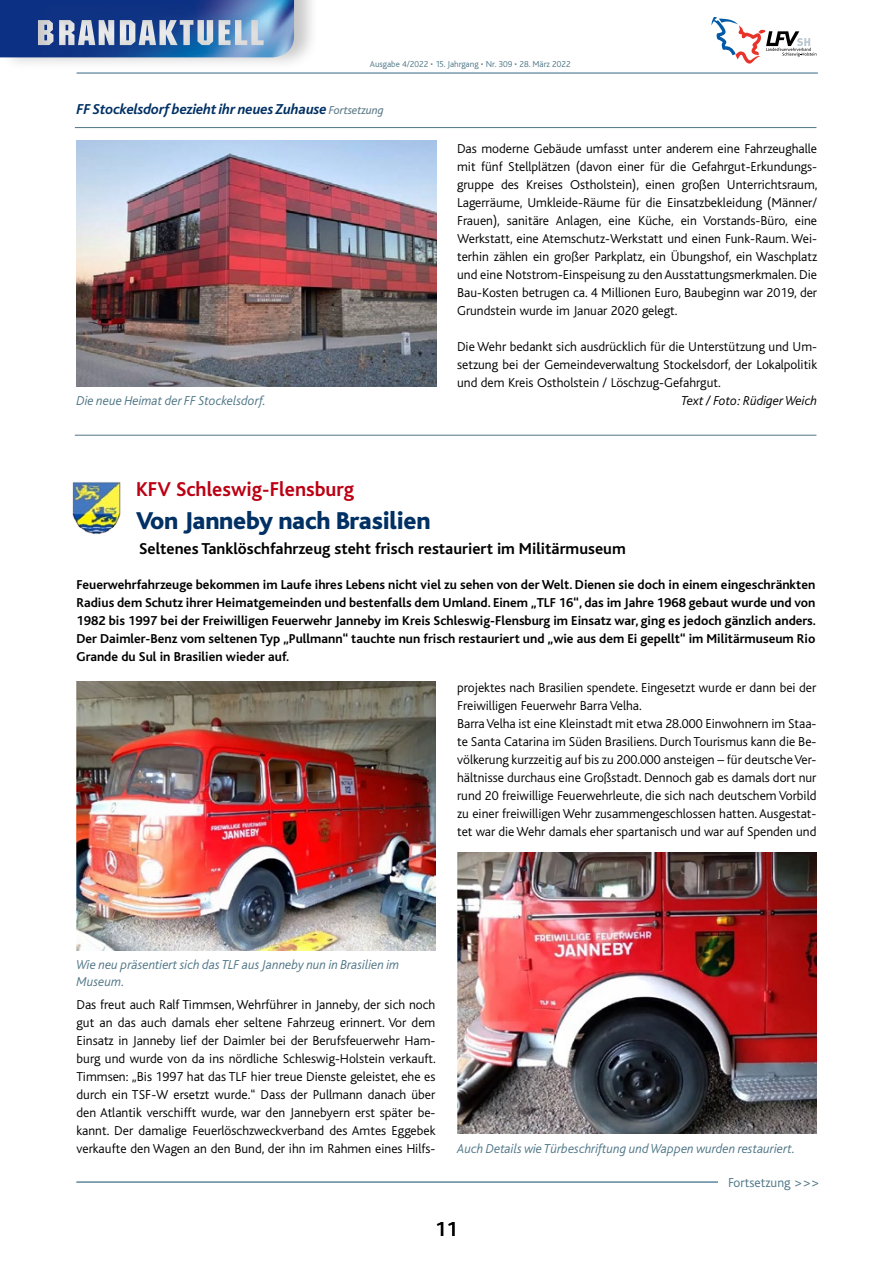
<style>
.page{position:relative;width:893px;height:1263px;background:#fff}
.page>*{position:absolute;margin:0;border:0;box-sizing:border-box;transform-origin:0 0}
.t1{font:800 25.5px "Bliss";letter-spacing:-.01em;color:#013064}
.t2{font:700 21px "Bliss";color:#bb0013}
.t3{font:500 21px "Bliss";color:#000}
.t4{font:700 16.5px "Bliss";color:#000}
.t5{font:italic 700 15px "Bliss";letter-spacing:-.01em;color:#013064}
.t6{font:300 13.5px/18px "Bliss";color:#000;text-align:justify}
.t7{font:700 13.5px/18px "Bliss";color:#000;text-align:justify}
.t8{font:italic 300 13.5px/16.5px "Bliss";color:#4f7686}
.t9{font:italic 300 13.5px "Bliss";color:#000}
.t10{font:300 13.5px "Bliss";color:#4f7686}
.t11{font:300 9px "Bliss";color:#4f7686}
.s1{font-weight:400;font-size:12px;color:#617d8a}
</style>
<div class="page">
<hr style="left:77px;top:1181px;width:741px;height:2px;background:#789bad">
<hr style="left:77px;top:72px;width:741px;height:2px;background:#789bad">
<svg style="left:711px;top:17px;width:105px;height:47px"></svg>
<div style="left:0;top:0;width:320px;height:71px;background:#000;opacity:.22"></div>
<img style="left:0;top:0;width:294px;height:57px">
<img style="left:77px;top:140px;width:359px;height:247px">
<hr style="left:75px;top:127px;width:741px;height:1px;background:#4f7686">
<hr style="left:75px;top:435px;width:741px;height:1px;background:#4f7686">
<img style="left:72px;top:482px;width:49px;height:52px">
<img style="left:77px;top:681px;width:358px;height:269px">
<div style="left:719px;top:1176px;width:100px;height:11px;background:#fff"></div>
<img style="left:457px;top:853px;width:359px;height:280px">
<p class="t11" style="left:370px;top:59px;width:202px">Ausgabe 4/2022 • 15. Jahrgang • Nr. 309 • 28. März 2022</p>
<p class="t5" style="left:77px;top:101px;width:309px">FF Stockelsdorf bezieht ihr neues Zuhause <span class="s1">Fortsetzung</span></p>
<p class="t6" style="left:457px;top:140px;width:362px">Das moderne Gebäude umfasst unter anderem eine Fahrzeughalle mit fünf Stellplätzen (davon einer für die Gefahrgut-Erkundungs&shy;gruppe des Kreises Ostholstein), einen großen Unterrichtsraum, Lagerräume, Umkleide-Räume für die Einsatzbekleidung (Männer/ Frauen), sanitäre Anlagen, eine Küche, ein Vorstands-Büro, eine Werkstatt, eine Atemschutz-Werkstatt und einen Funk-Raum. Wei&shy;terhin zählen ein großer Parkplatz, ein Übungshof, ein Waschplatz und eine Notstrom-Einspeisung zu den Ausstattungsmerkmalen. Die Bau-Kosten betrugen ca. 4 Millionen Euro, Baubeginn war 2019, der Grundstein wurde im Januar 2020 gelegt.</p>
<p class="t6" style="left:457px;top:338px;width:362px">Die Wehr bedankt sich ausdrücklich für die Unterstützung und Um&shy;setzung bei der Gemeindeverwaltung Stockelsdorf, der Lokalpolitik und dem Kreis Ostholstein / Löschzug-Gefahrgut.</p>
<p class="t8" style="left:77px;top:392px;width:191px">Die neue Heimat der FF Stockelsdorf.</p>
<p class="t9" style="left:681px;top:393px;width:137px">Text / Foto: Rüdiger Weich</p>
<h2 class="t2" style="left:136px;top:478px;width:219px">KFV Schleswig-Flensburg</h2>
<h1 class="t1" style="left:136px;top:507px;width:296px">Von Janneby nach Brasilien</h1>
<p class="t4" style="left:139px;top:540px;width:488px">Seltenes Tanklöschfahrzeug steht frisch restauriert im Militärmuseum</p>
<p class="t7" style="left:77px;top:575px;width:741px">Feuerwehrfahrzeuge bekommen im Laufe ihres Lebens nicht viel zu sehen von der Welt. Dienen sie doch in einem eingeschränkten Radius dem Schutz ihrer Heimatgemeinden und bestenfalls dem Umland. Einem „TLF 16“, das im Jahre 1968 gebaut wurde und von 1982 bis 1997 bei der Freiwilligen Feuerwehr Janneby im Kreis Schleswig-Flensburg im Einsatz war, ging es jedoch gänzlich anders.<br>Der Daimler-Benz vom seltenen Typ „Pullmann“ tauchte nun frisch restauriert und „wie aus dem Ei gepellt“ im Militärmuseum Rio Grande du Sul in Brasilien wieder auf.</p>
<p class="t6" style="left:457px;top:678px;width:361px;text-align:left">projektes nach Brasilien spendete. Eingesetzt wurde er dann bei der Freiwilligen Feuerwehr Barra Velha.<br>Barra Velha ist eine Kleinstadt mit etwa 28.000 Einwohnern im Staa&shy;te Santa Catarina im Süden Brasiliens. Durch Tourismus kann die Be&shy;völkerung kurzzeitig auf bis zu 200.000 ansteigen – für deutsche Ver&shy;hältnisse durchaus eine Großstadt. Dennoch gab es damals dort nur rund 20 freiwillige Feuerwehrleute, die sich nach deutschem Vorbild zu einer freiwilligen Wehr zusammengeschlossen hatten. Ausgestat&shy;tet war die Wehr damals eher spartanisch und war auf Spenden und</p>
<p class="t8" style="left:77px;top:957px;width:324px">Wie neu präsentiert sich das TLF aus Janneby nun in Brasilien im<br>Museum.</p>
<p class="t6" style="left:77px;top:995px;width:361px">Das freut auch Ralf Timmsen, Wehrführer in Janneby, der sich noch gut an das auch damals eher seltene Fahrzeug erinnert. Vor dem Einsatz in Janneby lief der Daimler bei der Berufsfeuerwehr Ham&shy;burg und wurde von da ins nördliche Schleswig-Holstein verkauft.<br>Timmsen: „Bis 1997 hat das TLF hier treue Dienste geleistet, ehe es durch ein TSF-W ersetzt wurde.“ Dass der Pullmann danach über den Atlantik verschifft wurde, war den Jannebyern erst später be&shy;kannt. Der damalige Feuerlöschzweckverband des Amtes Eggebek verkaufte den Wagen an den Bund, der ihn im Rahmen eines Hilfs-</p>
<p class="t8" style="left:457px;top:1140px;width:340px">Auch Details wie Türbeschriftung und Wappen wurden restauriert.</p>
<p class="t10" style="left:728px;top:1175px;width:93px">Fortsetzung &gt;&gt;&gt;</p>
<h2 class="t3" style="left:435px;top:1218px;width:24px">11</h2>
</div>
